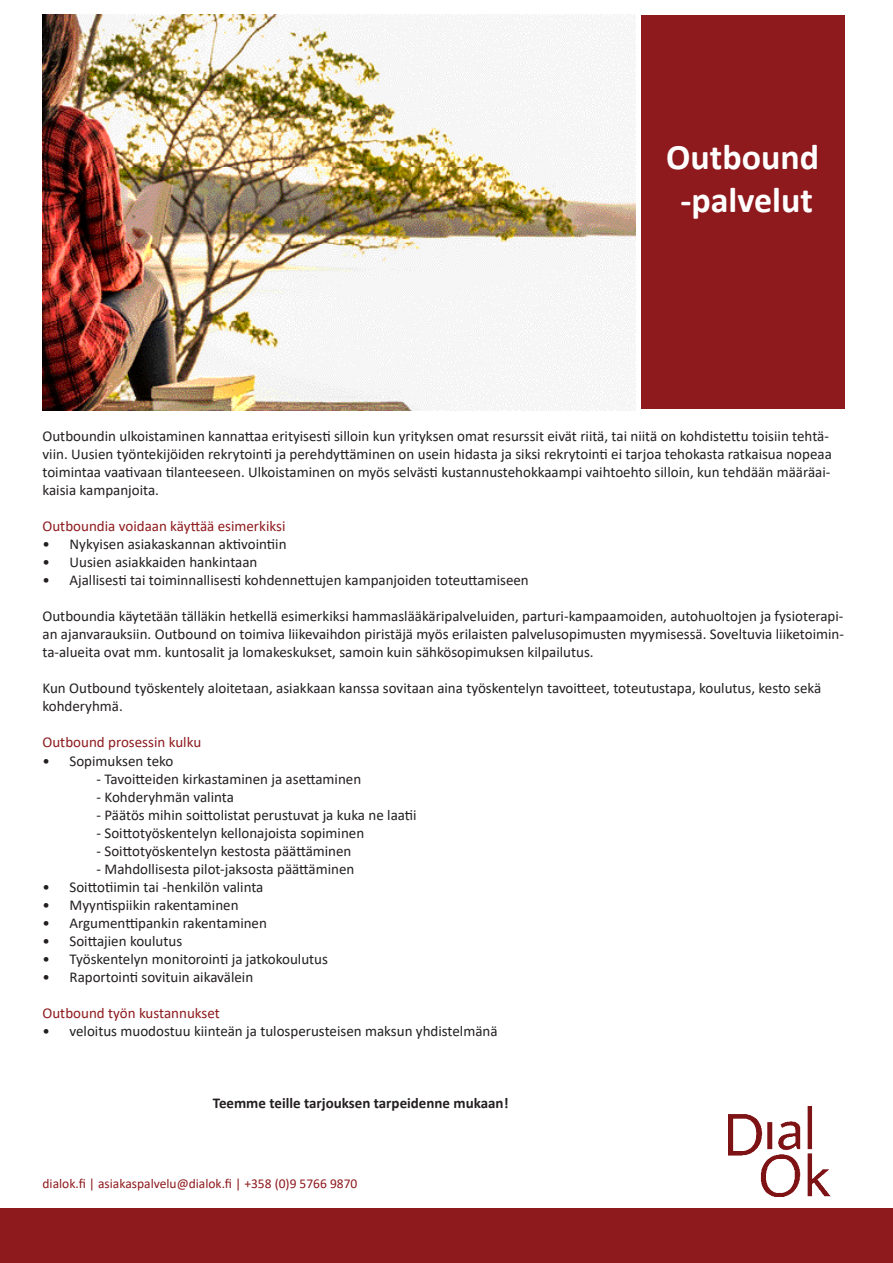
<style>
.page{position:relative;width:893px;height:1263px;background:#fff}
.page>*{position:absolute;margin:0;border:0;box-sizing:border-box;transform-origin:0 0}
.t1{font:700 36px "Calibri";color:#fff}
.t2{font:15px/18px "Calibri";color:#231f20}
.t3{font:15px "Calibri";color:#8e1a1d}
.t4{font:700 15px "Calibri";color:#231f20}
.t5{font:13.5px "Calibri";color:#8e1a1d}
</style>
<div class="page">
<img style="left:43px;top:15px;width:593px;height:395px">
<div style="left:1px;top:1208px;width:892px;height:55px;background:#8e1a1d"></div>
<img style="left:729px;top:1107px;width:101px;height:89px">
<div style="left:641px;top:15px;width:203px;height:394px;background:#8e1a1d"></div>
<p class="t1" style="left:666px;top:131px;width:154px">Outbound</p>
<p class="t1" style="left:680px;top:174px;width:134px">-palvelut</p>
<p class="t2" style="left:43px;top:427px;width:791px">Outboundin ulkoistaminen kannattaa erityisesti silloin kun yrityksen omat resurssit eivät riitä, tai niitä on kohdistettu toisiin tehtä&shy;viin. Uusien työntekijöiden rekrytointi ja perehdyttäminen on usein hidasta ja siksi rekrytointi ei tarjoa tehokasta ratkaisua nopeaa toimintaa vaativaan tilanteeseen. Ulkoistaminen on myös selvästi kustannustehokkaampi vaihtoehto silloin, kun tehdään määräai&shy;kaisia kampanjoita.</p>
<p class="t3" style="left:43px;top:516px;width:244px">Outboundia voidaan käyttää esimerkiksi</p>
<p class="t2" style="left:43px;top:535px;width:246px">• Nykyisen asiakaskannan aktivointiin</p>
<p class="t2" style="left:43px;top:553px;width:216px">• Uusien asiakkaiden hankintaan</p>
<p class="t2" style="left:43px;top:571px;width:488px">• Ajallisesti tai toiminnallisesti kohdennettujen kampanjoiden toteuttamiseen</p>
<p class="t2" style="left:43px;top:607px;width:803px;text-align:justify">Outboundia käytetään tälläkin hetkellä esimerkiksi hammaslääkäripalveluiden, parturi-kampaamoiden, autohuoltojen ja fysioterapi&shy;an ajanvarauksiin. Outbound on toimiva liikevaihdon piristäjä myös erilaisten palvelusopimusten myymisessä. Soveltuvia liiketoimin&shy;ta-alueita ovat mm. kuntosalit ja lomakeskukset, samoin kuin sähkösopimuksen kilpailutus.</p>
<p class="t2" style="left:43px;top:679px;width:780px">Kun Outbound työskentely aloitetaan, asiakkaan kanssa sovitaan aina työskentelyn tavoitteet, toteutustapa, koulutus, kesto sekä kohderyhmä.</p>
<p class="t3" style="left:43px;top:732px;width:160px">Outbound prosessin kulku</p>
<p class="t2" style="left:43px;top:751px;width:132px">• Sopimuksen teko</p>
<p class="t2" style="left:97px;top:769px;width:266px">- Tavoitteiden kirkastaminen ja asettaminen</p>
<p class="t2" style="left:97px;top:787px;width:139px">- Kohderyhmän valinta</p>
<p class="t2" style="left:97px;top:805px;width:322px">- Päätös mihin soittolistat perustuvat ja kuka ne laatii</p>
<p class="t2" style="left:97px;top:823px;width:269px">- Soittotyöskentelyn kellonajoista sopiminen</p>
<p class="t2" style="left:97px;top:841px;width:256px">- Soittotyöskentelyn kestosta päättäminen</p>
<p class="t2" style="left:97px;top:859px;width:259px">- Mahdollisesta pilot-jaksosta päättäminen</p>
<p class="t2" style="left:43px;top:877px;width:222px">• Soittotiimin tai -henkilön valinta</p>
<p class="t2" style="left:43px;top:895px;width:198px">• Myyntispiikin rakentaminen</p>
<p class="t2" style="left:43px;top:913px;width:226px">• Argumenttipankin rakentaminen</p>
<p class="t2" style="left:43px;top:931px;width:141px">• Soittajien koulutus</p>
<p class="t2" style="left:43px;top:949px;width:287px">• Työskentelyn monitorointi ja jatkokoulutus</p>
<p class="t2" style="left:43px;top:967px;width:212px">• Raportointi sovituin aikavälein</p>
<p class="t3" style="left:43px;top:1002px;width:179px">Outbound työn kustannukset</p>
<p class="t2" style="left:43px;top:1021px;width:457px">• veloitus muodostuu kiinteän ja tulosperusteisen maksun yhdistelmänä</p>
<p class="t4" style="left:213px;top:1092px;width:297px">Teemme teille tarjouksen tarpeidenne mukaan!</p>
<p class="t5" style="left:43px;top:1174px;width:316px">dialok.fi | asiakaspalvelu@dialok.fi | +358 (0)9 5766 9870</p>
</div>
